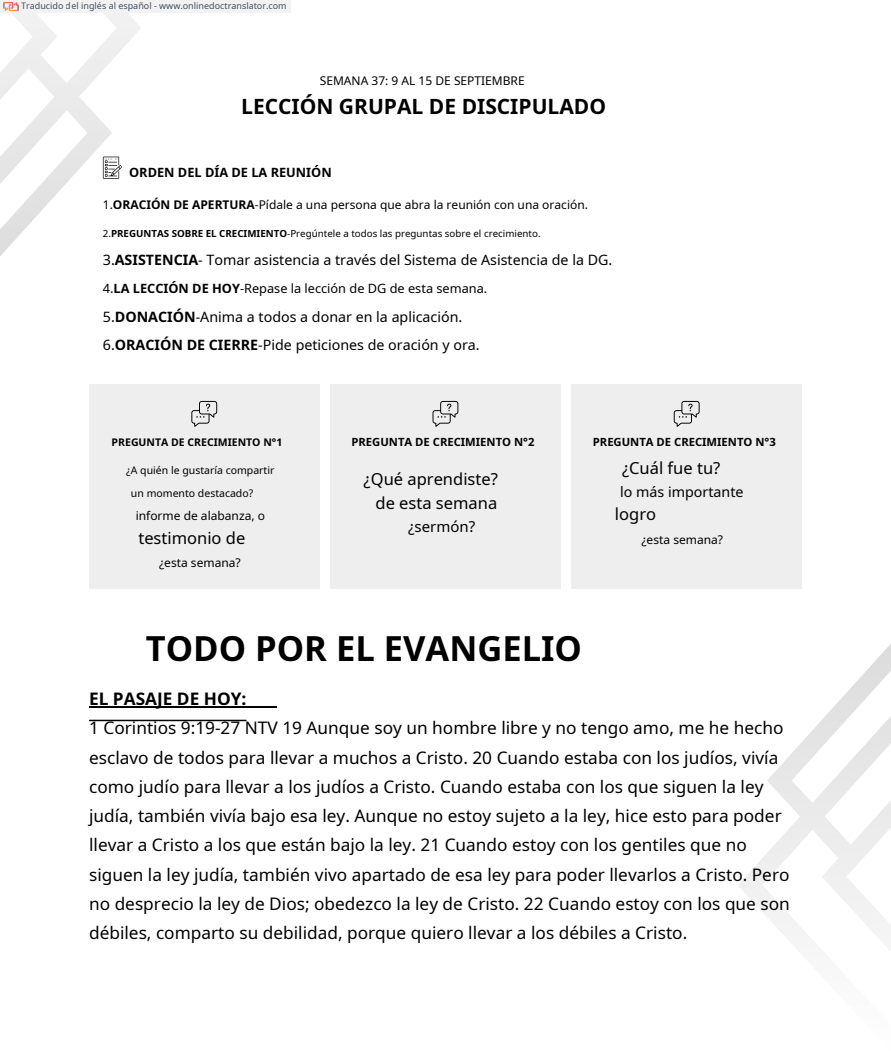
<style>
.page{position:relative;width:891px;height:1053px;background:#fff}
.page>*{position:absolute;margin:0;border:0;box-sizing:border-box;transform-origin:0 0}
.t1{font:700 34.5px "Noto Sans";color:#000}
.t2{font:700 21px "Noto Sans";color:#000}
.t3{font:17.25px/29.2px "Noto Sans";color:#000}
.t4{font:700 17.25px "Noto Sans";color:#000}
.t5{font:16.5px/23.2px "Noto Sans";color:#000;text-align:right}
.t6{font:15px "Noto Sans";color:#000}
.t7{font:14.25px/28.2px "Noto Sans";color:#000}
.t8{font:12.75px "Noto Sans";color:#000}
.t9{font:700 12.75px "Noto Sans";color:#000}
.t10{font:12px "Noto Sans";color:#000}
.t11{font:700 11.25px "Noto Sans";color:#000}
.t12{font:10.5px "Noto Sans";color:#000}
.t13{font:700 10.5px "Noto Sans";color:#000}
.t14{font:9.75px "Noto Sans";color:#000}
.t15{font:9px "Noto Sans";color:rgb(15 43 70/.8)}
.s1{font-weight:700}
</style>
<div class="page">
<svg style="left:738px;top:644px;width:153px;height:292px"></svg>
<svg style="left:0;top:14px;width:141px;height:242px"></svg>
<hr style="left:89px;top:706px;width:188px;height:1px;background:#000">
<svg style="left:103px;top:157px;width:19px;height:22px"></svg>
<div style="left:89px;top:384px;width:230px;height:205px;background:#eee"></div>
<svg style="left:191px;top:401px;width:26px;height:26px"></svg>
<div style="left:330px;top:384px;width:231px;height:205px;background:#eee"></div>
<svg style="left:433px;top:401px;width:25px;height:26px"></svg>
<div style="left:572px;top:384px;width:230px;height:205px;background:#eee"></div>
<svg style="left:674px;top:401px;width:26px;height:26px"></svg>
<svg style="left:89px;top:720px;width:24px;height:1px"></svg>
<hr style="left:113px;top:720px;width:64px;height:1px;background:#000">
<svg style="left:177px;top:720px;width:27px;height:1px"></svg>
<hr style="left:204px;top:720px;width:43px;height:1px;background:#000">
<div style="left:0;top:0;width:291px;height:14px;background:#f2f2f2"></div>
<img style="left:4px;top:2px;width:15px;height:13px">
<p class="t15" style="left:21px;top:-1px;width:267px">Traducido del inglés al español - www.onlinedoctranslator.com</p>
<p class="t10" style="left:320px;top:72px;width:206px">SEMANA 37: 9 AL 15 DE SEPTIEMBRE</p>
<p class="t2" style="left:241px;top:92px;width:367px">LECCIÓN GRUPAL DE DISCIPULADO</p>
<p class="t9" style="left:129px;top:163px;width:204px">ORDEN DEL DÍA DE LA REUNIÓN</p>
<p class="t10" style="left:103px;top:196px;width:487px">1.<span class="s1">ORACIÓN DE APERTURA</span>-Pídale a una persona que abra la reunión con una oración.</p>
<p class="t14" style="left:103px;top:227px;width:439px">2.<span class="s1">PREGUNTAS SOBRE EL CRECIMIENTO</span>-Pregúntele a todos las preguntas sobre el crecimiento.</p>
<p class="t7" style="left:103px;top:246px;width:511px">3.<span class="s1">ASISTENCIA</span>- Tomar asistencia a través del Sistema de Asistencia de la DG.</p>
<p class="t8" style="left:103px;top:280px;width:386px">4.<span class="s1">LA LECCIÓN DE HOY</span>-Repase la lección de DG de esta semana.</p>
<p class="t7" style="left:103px;top:302px;width:378px">5.<span class="s1">DONACIÓN</span>-Anima a todos a donar en la aplicación.<br>6.<span class="s1">ORACIÓN DE CIERRE</span>-Pide peticiones de oración y ora.</p>
<p class="t13" style="left:112px;top:435px;width:172px">PREGUNTA DE CRECIMIENTO N°1</p>
<p class="t11" style="left:352px;top:434px;width:184px">PREGUNTA DE CRECIMIENTO N°2</p>
<p class="t11" style="left:593px;top:434px;width:184px">PREGUNTA DE CRECIMIENTO N°3</p>
<p class="t12" style="left:126px;top:463px;width:150px">¿A quién le gustaría compartir</p>
<p class="t12" style="left:131px;top:486px;width:124px">un momento destacado?</p>
<p class="t10" style="left:136px;top:507px;width:131px">informe de alabanza, o</p>
<p class="t5" style="left:138px;top:526px;width:108px">testimonio de</p>
<p class="t10" style="left:159px;top:554px;width:83px">¿esta semana?</p>
<p class="t5" style="left:622px;top:456px;width:100px">¿Cuál fue tu?</p>
<p class="t7" style="left:620px;top:477px;width:125px">lo más importante</p>
<p class="t5" style="left:615px;top:502px;width:43px">logro</p>
<p class="t10" style="left:641px;top:531px;width:83px">¿esta semana?</p>
<p class="t5" style="left:364px;top:467px;width:136px">¿Qué aprendiste? de esta semana</p>
<p class="t6" style="left:408px;top:516px;width:69px">¿sermón?</p>
<h1 class="t1" style="left:146px;top:625px;width:438px">TODO POR EL EVANGELIO</h1>
<p class="t4" style="left:89px;top:687px;width:159px">EL PASAJE DE HOY:</p>
<p class="t3" style="left:89px;top:713px;width:702px">1 Corintios 9:19-27 NTV 19 Aunque soy un hombre libre y no tengo amo, me he hecho esclavo de todos para llevar a muchos a Cristo. 20 Cuando estaba con los judíos, vivía como judío para llevar a los judíos a Cristo. Cuando estaba con los que siguen la ley judía, también vivía bajo esa ley. Aunque no estoy sujeto a la ley, hice esto para poder llevar a Cristo a los que están bajo la ley. 21 Cuando estoy con los gentiles que no siguen la ley judía, también vivo apartado de esa ley para poder llevarlos a Cristo. Pero no desprecio la ley de Dios; obedezco la ley de Cristo. 22 Cuando estoy con los que son débiles, comparto su debilidad, porque quiero llevar a los débiles a Cristo.</p>
</div>
